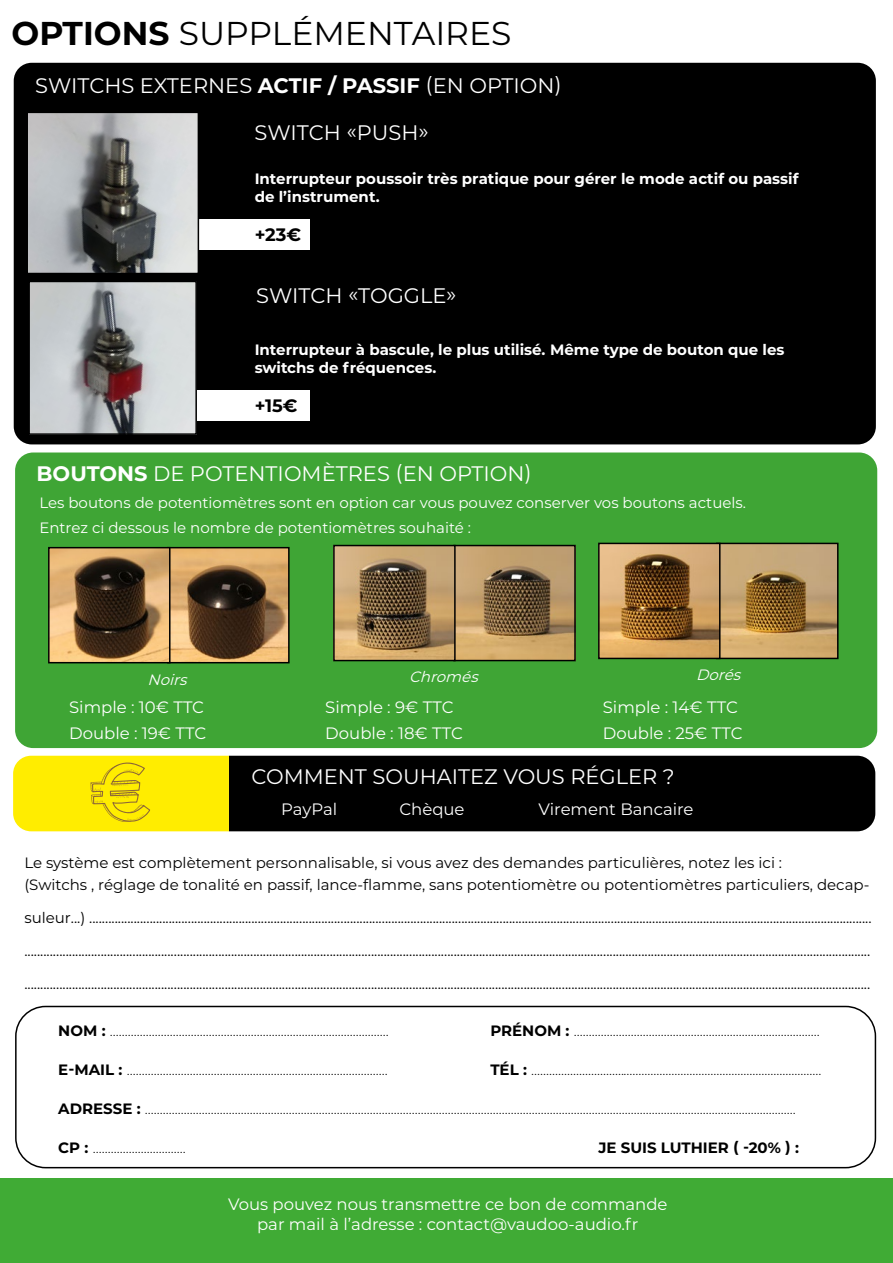
<style>
.page{position:relative;width:893px;height:1263px;background:#fff}
.page>*{position:absolute;margin:0;border:0;box-sizing:border-box;transform-origin:0 0}
.t1{font:33px "Montserrat";color:#000}
.t2{font:21px/46.2px "Montserrat";color:#fff}
.t3{font:700 18px "Montserrat";color:#000}
.t4{font:16.5px/25.5px "Montserrat";color:#fff}
.t5{font:15px/22.5px "Montserrat";color:#000}
.t6{font:300 15px "Montserrat";color:#000}
.t7{font:700 15px/18px "Montserrat";color:#fff}
.t8{font:15px/25.5px "Montserrat";color:#fff}
.t9{font:700 15px "Montserrat";color:#000}
.t10{font:italic 15px "Montserrat";color:#fff}
.s1{font-weight:700}
</style>
<div class="page">
<div style="left:0;top:1178px;width:893px;height:85px;background:#40ab35"></div>
<div style="left:229px;top:756px;width:646px;height:75px;background:#000"></div>
<svg style="left:13px;top:756px;width:216px;height:75px;background:#fae805"></svg>
<div style="left:14px;top:63px;width:862px;height:381px;background:#000;border-radius:18px"></div>
<div style="left:193px;top:391px;width:117px;height:30px;background:#fff"></div>
<div style="left:193px;top:219px;width:117px;height:31px;background:#fff"></div>
<img style="left:31px;top:284px;width:163px;height:148px">
<div style="left:28px;top:281px;width:169px;height:154px;border:2px solid #000"></div>
<img style="left:29px;top:115px;width:167px;height:156px">
<div style="left:26px;top:112px;width:173px;height:162px;border:2px solid #000"></div>
<div style="left:15px;top:452px;width:862px;height:296px;background:#3fa535;border-radius:18px"></div>
<img style="left:720px;top:546px;width:115px;height:110px">
<div style="left:716px;top:543px;width:122px;height:116px;border:2px solid #000"></div>
<img style="left:601px;top:546px;width:116px;height:110px">
<div style="left:598px;top:543px;width:122px;height:116px;border:2px solid #000"></div>
<img style="left:336px;top:548px;width:237px;height:110px">
<div style="left:453px;top:545px;width:123px;height:116px;border:2px solid #000"></div>
<div style="left:333px;top:545px;width:123px;height:116px;border:2px solid #000"></div>
<img style="left:171px;top:550px;width:116px;height:110px">
<div style="left:167px;top:547px;width:123px;height:116px;border:2px solid #000"></div>
<img style="left:51px;top:550px;width:117px;height:110px">
<div style="left:48px;top:547px;width:123px;height:116px;border:2px solid #000"></div>
<div style="left:15px;top:1006px;width:861px;height:162px;border:2px solid #000;border-radius:30px"></div>
<h1 class="t1" style="left:12px;top:10px;width:501px"><span class="s1">OPTIONS</span> SUPPLÉMENTAIRES</h1>
<h2 class="t2" style="left:255px;top:62px;width:309px;text-indent:-219px">SWITCHS EXTERNES <span class="s1">ACTIF / PASSIF</span> (EN OPTION)<br>SWITCH «PUSH»</h2>
<p class="t7" style="left:255px;top:169px;width:545px">Interrupteur poussoir très pratique pour gérer le mode actif ou passif de l’instrument.</p>
<p class="t3" style="left:255px;top:222px;width:48px">+23€</p>
<h2 class="t2" style="left:256px;top:271px;width:202px">SWITCH «TOGGLE»</h2>
<p class="t7" style="left:255px;top:340px;width:531px">Interrupteur à bascule, le plus utilisé. Même type de bouton que les switchs de fréquences.</p>
<p class="t3" style="left:255px;top:393px;width:44px">+15€</p>
<h2 class="t2" style="left:37px;top:449px;width:497px"><span class="s1">BOUTONS</span> DE POTENTIOMÈTRES (EN OPTION)</h2>
<p class="t8" style="left:39px;top:489px;width:708px">Les boutons de potentiomètres sont en option car vous pouvez conserver vos boutons actuels.<br>Entrez ci dessous le nombre de potentiomètres souhaité :</p>
<p class="t10" style="left:148px;top:669px;width:46px">Noirs</p>
<p class="t10" style="left:409px;top:667px;width:75px">Chromés</p>
<p class="t10" style="left:696px;top:665px;width:51px">Dorés</p>
<p class="t4" style="left:69px;top:694px;width:139px">Simple : 10€ TTC<br>Double : 19€ TTC</p>
<p class="t4" style="left:325px;top:694px;width:139px">Simple : 9€ TTC<br>Double : 18€ TTC</p>
<p class="t4" style="left:603px;top:694px;width:141px">Simple : 14€ TTC<br>Double : 25€ TTC</p>
<h2 class="t2" style="left:251px;top:753px;width:425px">COMMENT SOUHAITEZ VOUS RÉGLER ?</h2>
<p class="t4" style="left:281px;top:796px;width:57px">PayPal</p>
<p class="t4" style="left:399px;top:796px;width:67px">Chèque</p>
<p class="t4" style="left:539px;top:796px;width:156px">Virement Bancaire</p>
<p class="t5" style="left:24px;top:851px;width:847px">Le système est complètement personnalisable, si vous avez des demandes particulières, notez les ici :<br>(Switchs , réglage de tonalité en passif, lance-flamme, sans potentiomètre ou potentiomètres particuliers, decap-</p>
<p class="t5" style="left:24px;top:906px;width:849px">suleur...) ......................................................................................................................................................................................................................................................</p>
<p class="t5" style="left:24px;top:939px;width:847px">..........................................................................................................................................................................................................................................................................</p>
<p class="t5" style="left:24px;top:972px;width:847px">..........................................................................................................................................................................................................................................................................</p>
<p class="t6" style="left:58px;top:1021px;width:332px"><span class="s1">NOM :</span> .............................................................................................</p>
<p class="t6" style="left:490px;top:1021px;width:331px"><span class="s1">PRÉNOM :</span> ..................................................................................</p>
<p class="t6" style="left:58px;top:1060px;width:331px"><span class="s1">E-MAIL :</span> .......................................................................................</p>
<p class="t6" style="left:490px;top:1060px;width:333px"><span class="s1">TÉL :</span> .................................................................................................</p>
<p class="t6" style="left:58px;top:1099px;width:739px"><span class="s1">ADRESSE :</span> .........................................................................................................................................................................................................................</p>
<p class="t6" style="left:58px;top:1138px;width:129px"><span class="s1">CP :</span> ...............................</p>
<p class="t9" style="left:598px;top:1137px;width:202px">JE SUIS LUTHIER ( -20% ) :</p>
<p class="t4" style="left:228px;top:1194px;width:441px;line-height:19.8px;text-align:center">Vous pouvez nous transmettre ce bon de commande par mail à l’adresse : contact@vaudoo-audio.fr</p>
</div>
